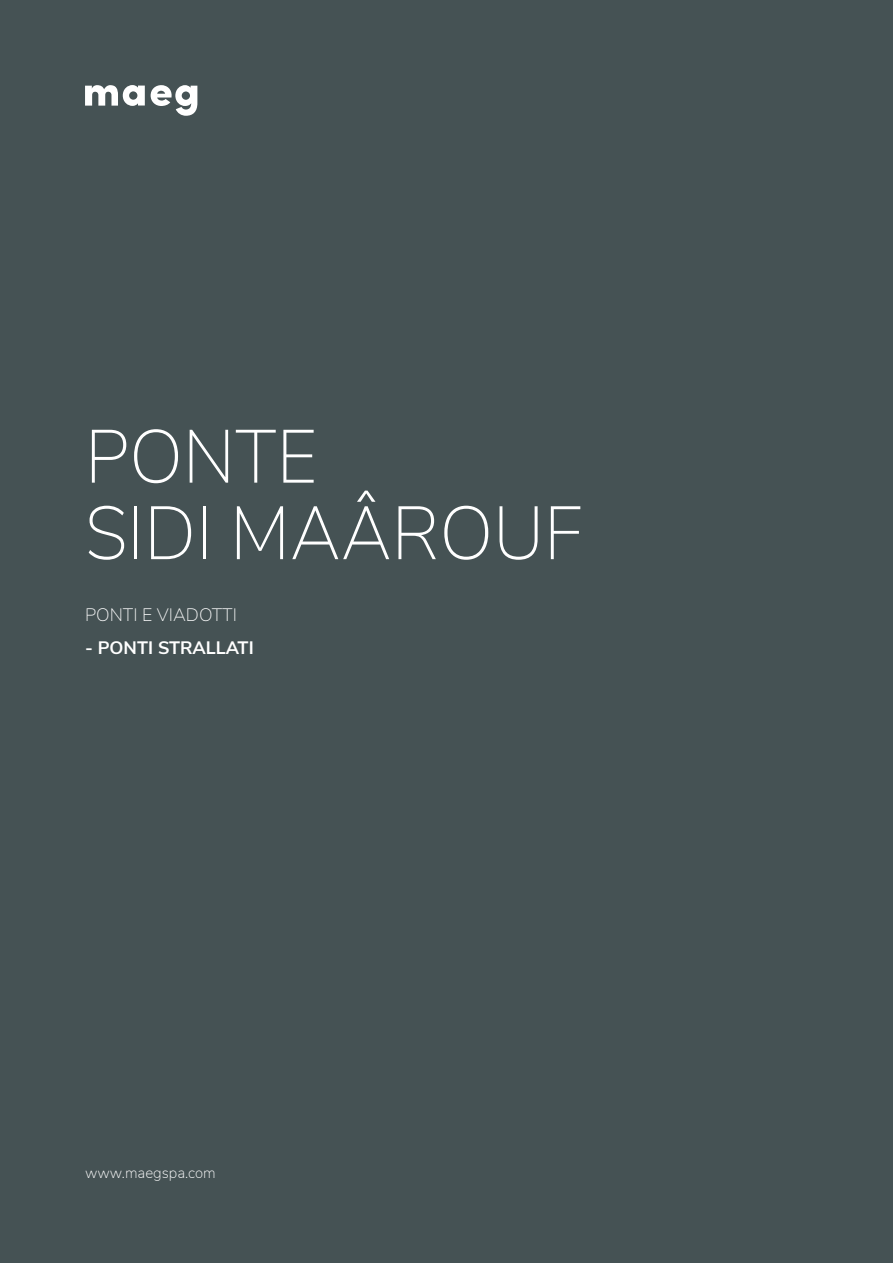
<style>
.page{position:relative;width:893px;height:1263px;background:#455254}
.page>*{position:absolute;margin:0;border:0;box-sizing:border-box;transform-origin:0 0}
.t1{font:200 75px "Nunito Sans";color:#fff;scale:.95 1}
.t2{font:700 18px "Nunito Sans";color:#fff}
.t3{font:200 18px "Nunito Sans";color:#fff}
.t4{font:200 15px "Nunito Sans";color:#fff}
</style>
<div class="page">
<svg style="left:85px;top:85px;width:60px;height:21px"></svg>
<svg style="left:151px;top:85px;width:46px;height:31px"></svg>
<p class="t1" style="left:85px;top:402px;width:246px">PONTE</p>
<p class="t1" style="left:85px;top:479px;width:526px">SIDI MAÂROUF</p>
<p class="t3" style="left:85px;top:601px;width:153px">PONTI E VIADOTTI</p>
<p class="t2" style="left:85px;top:634px;width:170px">- PONTI STRALLATI</p>
<p class="t4" style="left:85px;top:1162px;width:132px">www.maegspa.com</p>
</div>
